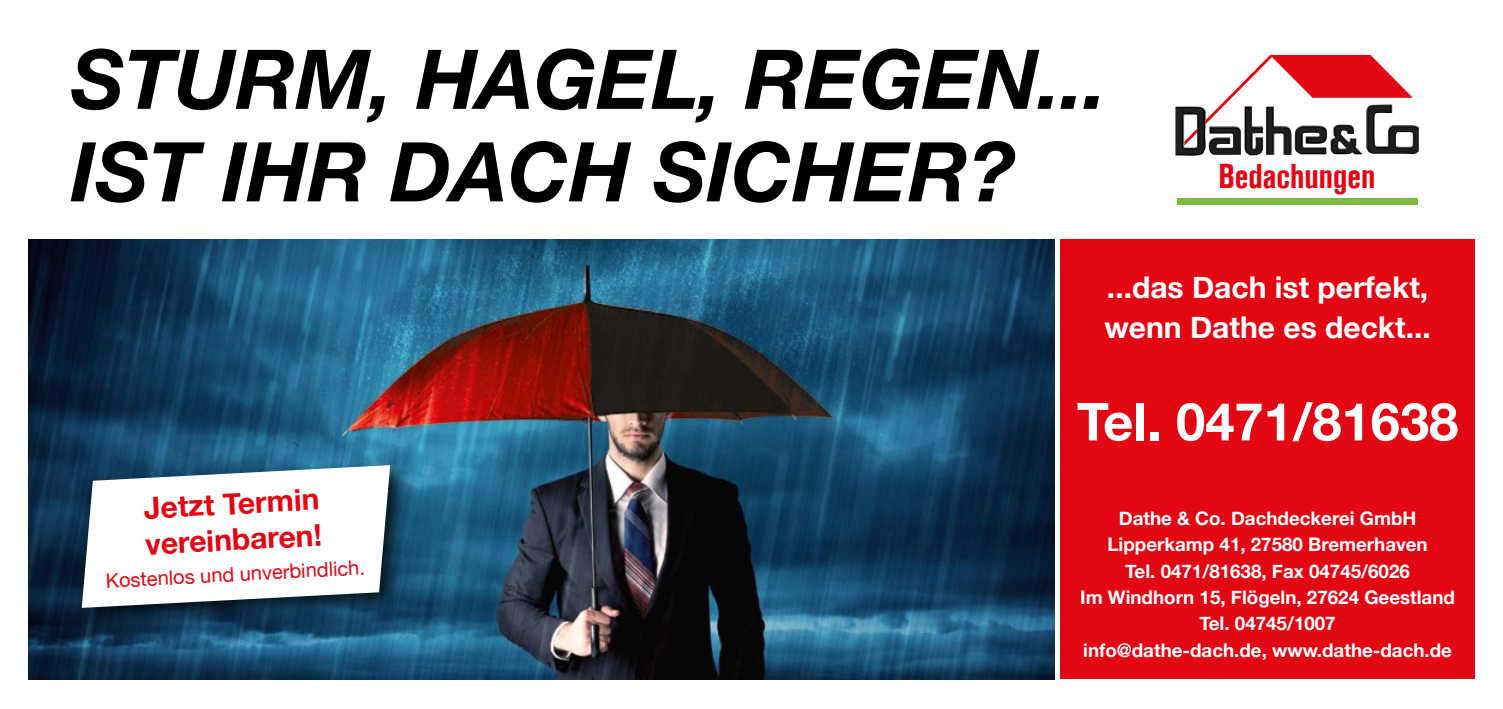
<style>
.page{position:relative;width:1503px;height:709px;background:#fff}
.page>*{position:absolute;margin:0;border:0;box-sizing:border-box;transform-origin:0 0}
.t1{font:italic 700 82.5px/92.5px "Helvetica Neue";color:#000}
.t2{font:700 52.5px "Helvetica Neue";color:#fff}
.t3{font:700 condensed 34.5px "Akzidenz Grotesk Std";color:#e30613}
.t4{font:700 30px/40px "Helvetica Neue";color:#fff}
.t5{font:700 30px/36px "Helvetica Neue";color:#e30613}
.t6{font:20px "Helvetica Neue";color:#e30613}
.t7{font:700 18.75px/26.2px "Helvetica Neue";color:#fff;text-align:center}
</style>
<div class="page">
<img style="left:28px;top:240px;width:1026px;height:439px">
<div style="left:1176px;top:198px;width:241px;height:7px;background:#7cba3d"></div>
<svg style="left:1221px;top:54px;width:191px;height:50px"></svg>
<img style="left:1175px;top:104px;width:243px;height:52px">
<div style="left:76px;top:459px;width:334px;height:168px;background:#000;opacity:.75"></div>
<svg style="left:82px;top:465px;width:308px;height:143px"></svg>
<div style="left:1059px;top:240px;width:415px;height:439px;background:#e30613"></div>
<h1 class="t1" style="left:71px;top:35px;width:1037px">STURM, HAGEL, REGEN...<br>IST IHR DACH SICHER?</h1>
<h3 class="t3" style="left:1218px;top:156px;width:159px">Bedachungen</h3>
<h3 class="t4" style="left:1104px;top:268px;width:328px">...das Dach ist perfekt, wenn Dathe es deckt...</h3>
<h3 class="t5" style="left:142px;top:491px;width:178px;rotate:-3deg">Jetzt Termin vereinbaren!</h3>
<p class="t6" style="left:105px;top:566px;width:261px;rotate:-3deg">Kostenlos und unverbindlich.</p>
<h2 class="t2" style="left:1076px;top:380px;width:383px">Tel. 0471/81638</h2>
<p class="t7" style="left:1080px;top:506px;width:376px">Dathe &amp; Co. Dachdeckerei GmbH<br>Lipperkamp 41, 27580 Bremerhaven<br>Tel. 0471/81638, Fax 04745/6026<br>Im Windhorn 15, Flögeln, 27624 Geestland<br>Tel. 04745/1007<br>info@dathe-dach.de, www.dathe-dach.de</p>
</div>
